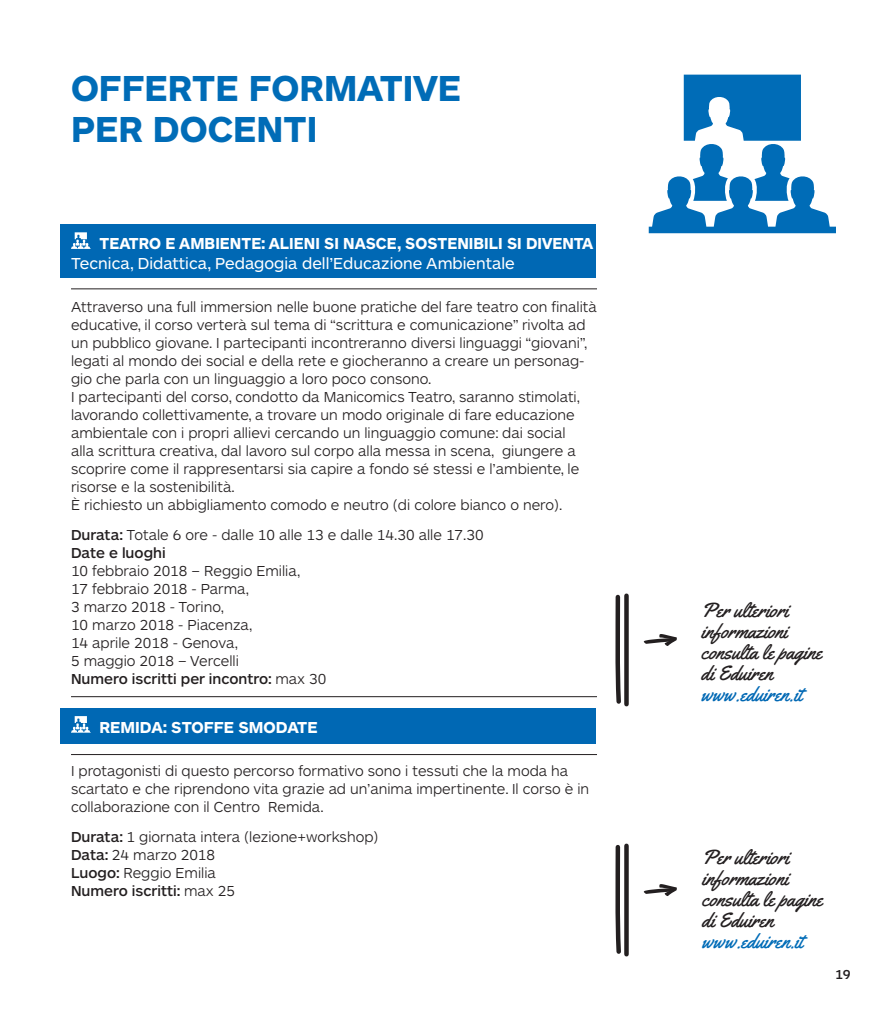
<style>
.page{position:relative;width:893px;height:1020px;background:#fff}
.page>*{position:absolute;margin:0;border:0;box-sizing:border-box;transform-origin:0 0}
.t1{font:700 37.5px/40.5px "ARS Maquette";color:#006cb7}
.t2{font:20.55px/21px "Yellowtail";color:#231f20}
.t3{font:20.55px "Yellowtail";color:#0068b4}
.t4{font:20.55px "Yellowtail";color:#006cb7}
.t5{font:700 16.5px "ARS Maquette";color:#fff}
.t6{font:16.5px "ARS Maquette";color:#fff}
.t7{font:300 15px/18px "ARS Maquette";color:#231f20}
.t8{font:500 13.5px "ARS Maquette";color:#231f20}
.s1{font-weight:500}
</style>
<div class="page">
<div style="left:60px;top:225px;width:536px;height:53px;background:#0068b4"></div>
<svg style="left:71px;top:232px;width:20px;height:17px"></svg>
<svg style="left:643px;top:634px;width:33px;height:12px"></svg>
<svg style="left:643px;top:884px;width:33px;height:12px"></svg>
<svg style="left:624px;top:596px;width:4px;height:108px"></svg>
<svg style="left:624px;top:846px;width:4px;height:108px"></svg>
<svg style="left:615px;top:594px;width:6px;height:110px"></svg>
<svg style="left:615px;top:845px;width:6px;height:109px"></svg>
<svg style="left:648px;top:75px;width:188px;height:158px"></svg>
<hr style="left:71px;top:696px;width:526px;height:1px;background:#231f20">
<hr style="left:71px;top:289px;width:526px;height:1px;background:#231f20">
<div style="left:60px;top:708px;width:536px;height:36px;background:#0068b4"></div>
<svg style="left:71px;top:716px;width:20px;height:17px"></svg>
<hr style="left:71px;top:754px;width:526px;height:1px;background:#231f20">
<h1 class="t1" style="left:71px;top:71px;width:391px">OFFERTE FORMATIVE<br>PER DOCENTI</h1>
<p class="t5" style="left:99px;top:237px;width:495px">TEATRO E AMBIENTE: ALIENI SI NASCE, SOSTENIBILI SI DIVENTA</p>
<p class="t6" style="left:71px;top:257px;width:445px">Tecnica, Didattica, Pedagogia dell’Educazione Ambientale</p>
<p class="t7" style="left:71px;top:299px;width:527px">Attraverso una full immersion nelle buone pratiche del fare teatro con finalità educative, il corso verterà sul tema di “scrittura e comunicazione” rivolta ad un pubblico giovane. I partecipanti incontreranno diversi linguaggi “giovani”, legati al mondo dei social e della rete e giocheranno a creare un personag&shy;gio che parla con un linguaggio a loro poco consono.<br>I partecipanti del corso, condotto da Manicomics Teatro, saranno stimolati, lavorando collettivamente, a trovare un modo originale di fare educazione ambientale con i propri allievi cercando un linguaggio comune: dai social<br>alla scrittura creativa, dal lavoro sul corpo alla messa in scena, giungere a scoprire come il rappresentarsi sia capire a fondo sé stessi e l’ambiente, le risorse e la sostenibilità.<br>È richiesto un abbigliamento comodo e neutro (di colore bianco o nero).</p>
<p class="t7" style="left:71px;top:527px;width:414px"><span class="s1">Durata:</span> Totale 6 ore - dalle 10 alle 13 e dalle 14.30 alle 17.30<br><span class="s1">Date e luoghi</span></p>
<p class="t7" style="left:71px;top:563px;width:257px">10 febbraio 2018 – Reggio Emilia,<br>17 febbraio 2018 - Parma,<br>3 marzo 2018 - Torino,<br>10 marzo 2018 - Piacenza,<br>14 aprile 2018 - Genova,<br>5 maggio 2018 – Vercelli<br><span class="s1">Numero iscritti per incontro:</span> max 30</p>
<p class="t5" style="left:99px;top:721px;width:220px">REMIDA: STOFFE SMODATE</p>
<p class="t7" style="left:71px;top:763px;width:519px">I protagonisti di questo percorso formativo sono i tessuti che la moda ha scartato e che riprendono vita grazie ad un’anima impertinente. Il corso è in collaborazione con il Centro Remida.</p>
<p class="t7" style="left:71px;top:829px;width:309px"><span class="s1">Durata:</span> 1 giornata intera (lezione+workshop)<br><span class="s1">Data:</span> 24 marzo 2018<br><span class="s1">Luogo:</span> Reggio Emilia<br><span class="s1">Numero iscritti:</span> max 25</p>
<h2 class="t2" style="left:701px;top:599px;width:122px">Per ulteriori informazioni consulta le pagine di Eduiren</h2>
<h2 class="t3" style="left:701px;top:681px;width:103px">www.eduiren.it</h2>
<h2 class="t2" style="left:702px;top:846px;width:122px">Per ulteriori informazioni consulta le pagine di Eduiren</h2>
<h2 class="t4" style="left:702px;top:928px;width:103px">www.eduiren.it</h2>
<p class="t8" style="left:835px;top:969px;width:17px">19</p>
</div>
